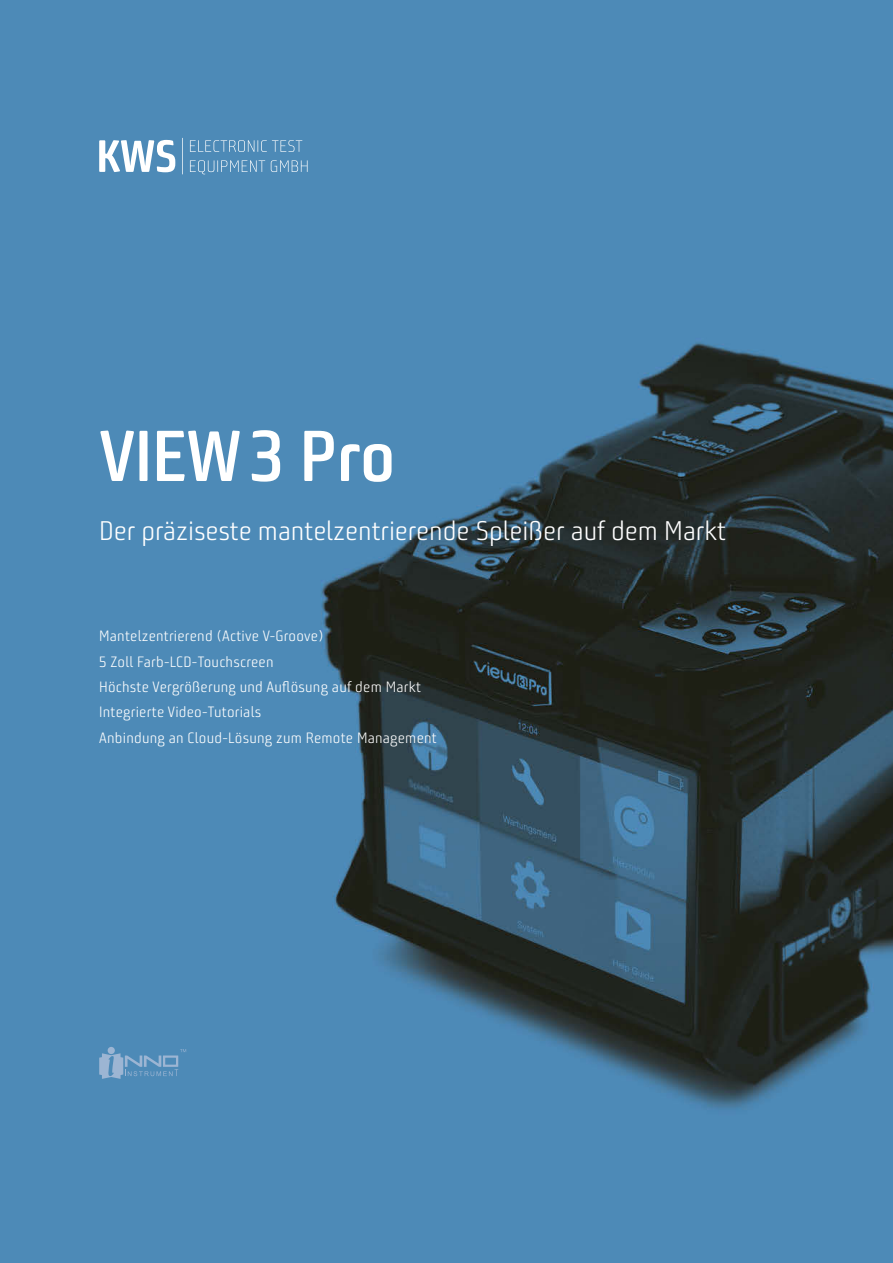
<style>
.page{position:relative;width:893px;height:1263px;background:#fff}
.page>*{position:absolute;margin:0;border:0;box-sizing:border-box;transform-origin:0 0}
.t1{font:600 72px "Rtlsnh Bunuelo Clean Pro";letter-spacing:-.015em;color:#fff}
.t2{font:300 27px "Mnbqkt Bunuelo Clean Pro";color:#fff}
.t3{font:300 15px/25.3px "Mnbqkt Bunuelo Clean Pro";letter-spacing:.015em;color:#fff}
</style>
<div class="page">
<img style="left:0;top:0;width:893px;height:1263px">
<svg style="left:99px;top:138px;width:209px;height:36px;background:#77a5c8"></svg>
<div style="left:108px;top:1047px;width:7px;height:7px;background:#9cb5d3;border-radius:50%"></div>
<svg style="left:99px;top:1049px;width:87px;height:30px;background:#6798c0"></svg>
<h1 class="t1" style="left:99px;top:412px;width:298px">VIEW3 Pro</h1>
<h2 class="t2" style="left:99px;top:514px;width:628px">Der präziseste mantelzentrierende Spleißer auf dem Markt</h2>
<p class="t3" style="left:99px;top:623px;width:339px">Mantelzentrierend (Active V-Groove)<br>5 Zoll Farb-LCD-Touchscreen<br>Höchste Vergrößerung und Auflösung auf dem Markt Integrierte Video-Tutorials<br>Anbindung an Cloud-Lösung zum Remote Management</p>
</div>
